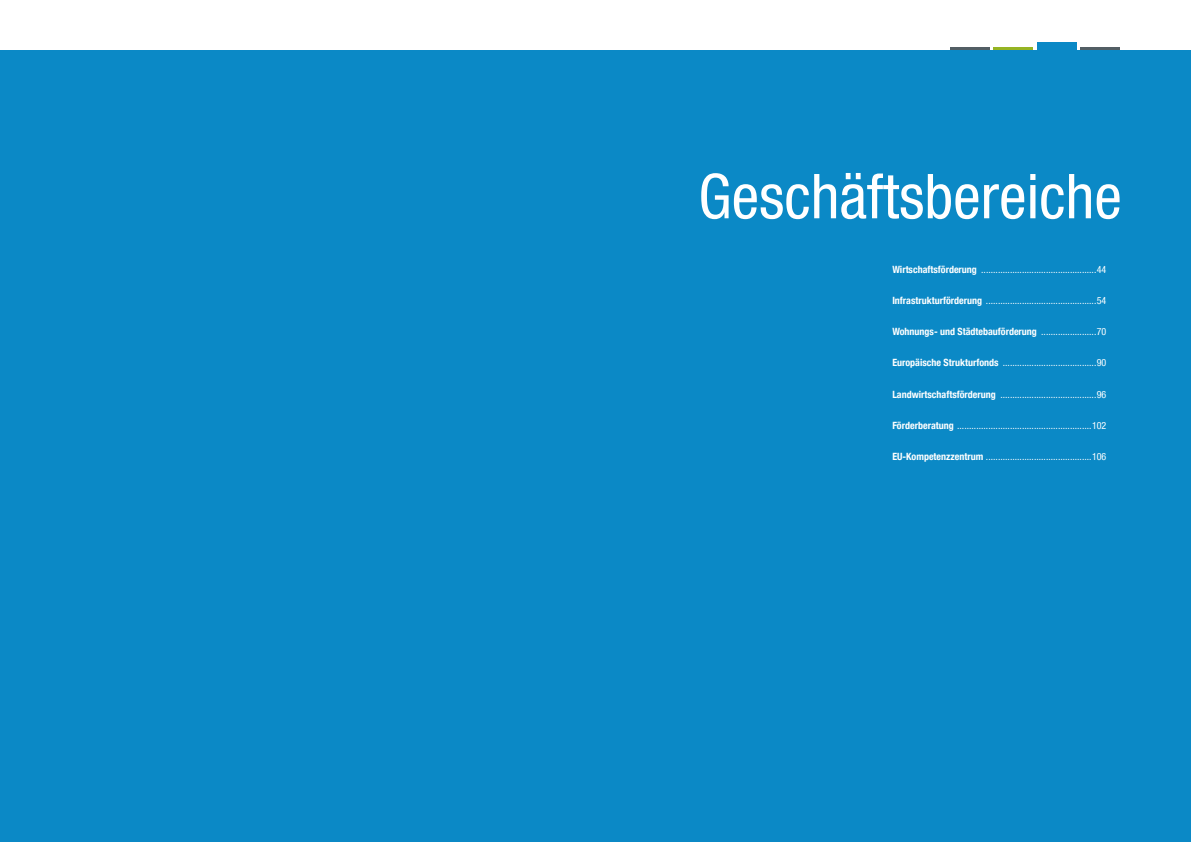
<style>
.page{position:relative;width:1191px;height:842px;background:#fff}
.page>*{position:absolute;margin:0;border:0;box-sizing:border-box;transform-origin:0 0}
.t1{font:condensed 62px "Helvetica Neue LT Com";color:#fff}
.t2{font:condensed 10px "Helvetica Neue LT Com";color:#fff}
.t3{font:700 condensed 10px "Helvetica Neue LT Com";color:#fff}
.s1{font-weight:700}
.s2{font-weight:400}
</style>
<div class="page">
<svg style="left:1080px;top:47px;width:40px;height:4px"></svg>
<svg style="left:993px;top:47px;width:40px;height:4px"></svg>
<svg style="left:950px;top:47px;width:39px;height:4px"></svg>
<div style="left:1036px;top:43px;width:40px;height:14px;background:#0b89c6"></div>
<div style="left:0;top:51px;width:1191px;height:791px;background:#0b89c6"></div>
<p class="t1" style="left:698px;top:160px;width:425px">Geschäftsbereiche</p>
<p class="t2" style="left:892px;top:263px;width:215px"><span class="s1">Wirtschaftsförderung</span> ................................................44</p>
<p class="t2" style="left:892px;top:295px;width:215px"><span class="s1">Infrastrukturförderung</span> ..............................................54</p>
<p class="t3" style="left:892px;top:326px;width:215px">Wohnungs- und Städtebauförderung <span class="s2">.......................70</span></p>
<p class="t2" style="left:892px;top:357px;width:215px"><span class="s1">Europäische Strukturfonds</span> .......................................90</p>
<p class="t2" style="left:892px;top:388px;width:215px"><span class="s1">Landwirtschaftsförderung</span> ........................................96</p>
<p class="t2" style="left:892px;top:419px;width:215px"><span class="s1">Förderberatung</span> ........................................................102</p>
<p class="t2" style="left:892px;top:450px;width:215px"><span class="s1">EU-Kompetenzzentrum</span> ............................................106</p>
</div>
